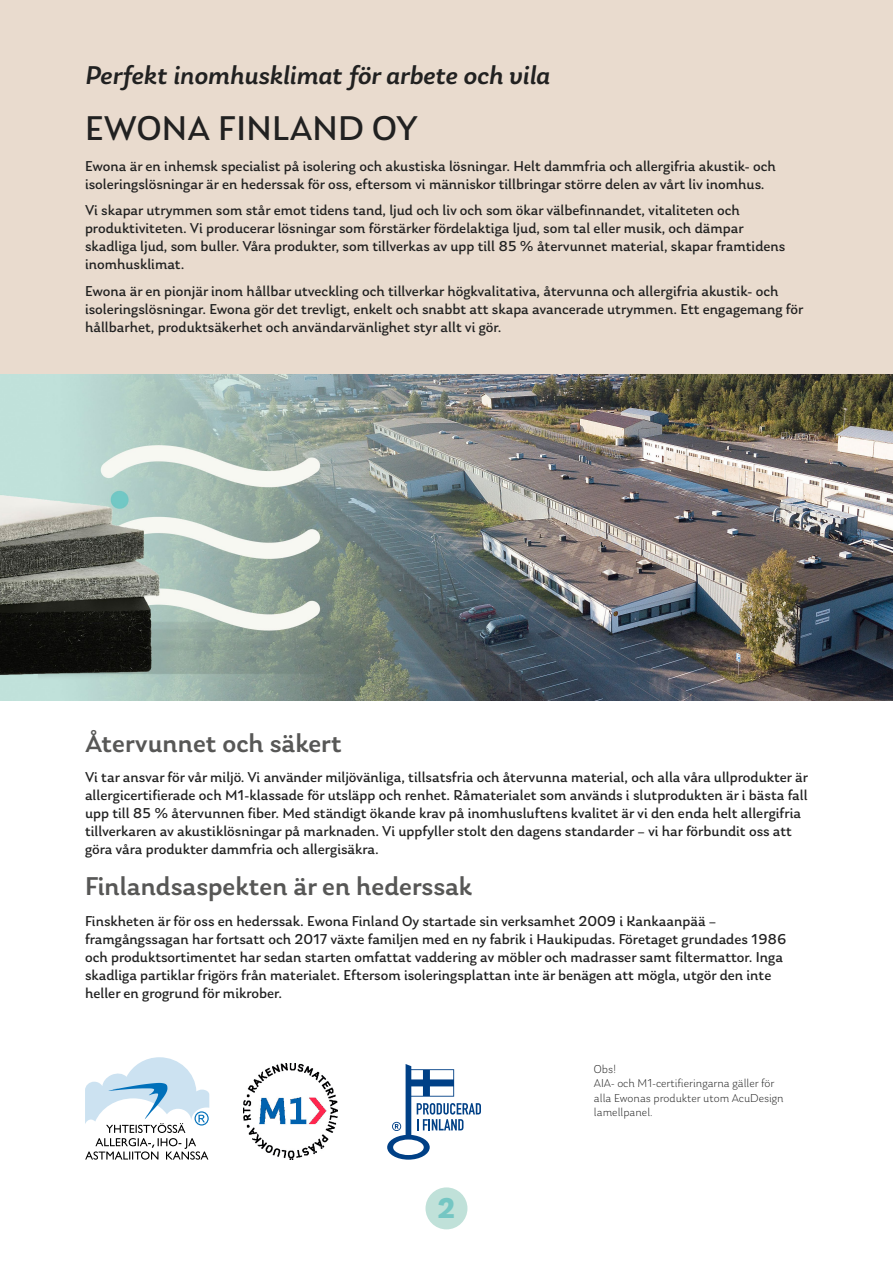
<style>
.page{position:relative;width:893px;height:1263px;background:#fff}
.page>*{position:absolute;margin:0;border:0;box-sizing:border-box;transform-origin:0 0}
.t1{font:36px "Laca";letter-spacing:.01em;color:#212121}
.t2{font:700 30px "Laca";color:#75c6c3}
.t3{font:500 27px "Laca";color:#575756}
.t4{font:italic 500 27px "Laca";color:#212121}
.t5{font:15px/18px "Laca";color:#212121}
.t6{font:300 12px/14.4px "Laca";color:#212121}
</style>
<div class="page">
<div style="left:0;top:0;width:893px;height:451px;background:#e9dbce"></div>
<div style="left:425px;top:1187px;width:42px;height:42px;background:#c0e1d9;border-radius:50%"></div>
<svg style="left:85px;top:1057px;width:124px;height:103px"></svg>
<img style="left:243px;top:1064px;width:94px;height:96px">
<img style="left:0;top:374px;width:893px;height:327px">
<svg style="left:387px;top:1064px;width:94px;height:96px"></svg>
<h3 class="t4" style="left:85px;top:59px;width:467px">Perfekt inomhusklimat för arbete och vila</h3>
<h1 class="t1" style="left:85px;top:107px;width:334px">EWONA FINLAND OY</h1>
<p class="t5" style="left:85px;top:157px;width:692px">Ewona är en inhemsk specialist på isolering och akustiska lösningar. Helt dammfria och allergifria akustik- och isoleringslösningar är en hederssak för oss, eftersom vi människor tillbringar större delen av vårt liv inomhus.</p>
<p class="t5" style="left:85px;top:201px;width:702px">Vi skapar utrymmen som står emot tidens tand, ljud och liv och som ökar välbefinnandet, vitaliteten och produktiviteten. Vi producerar lösningar som förstärker fördelaktiga ljud, som tal eller musik, och dämpar skadliga ljud, som buller. Våra produkter, som tillverkas av upp till 85 % återvunnet material, skapar framtidens inomhusklimat.</p>
<p class="t5" style="left:85px;top:282px;width:720px">Ewona är en pionjär inom hållbar utveckling och tillverkar högkvalitativa, återvunna och allergifria akustik- och isoleringslösningar. Ewona gör det trevligt, enkelt och snabbt att skapa avancerade utrymmen. Ett engagemang för hållbarhet, produktsäkerhet och användarvänlighet styr allt vi gör.</p>
<h3 class="t3" style="left:85px;top:727px;width:258px">Återvunnet och säkert</h3>
<p class="t5" style="left:85px;top:768px;width:724px">Vi tar ansvar för vår miljö. Vi använder miljövänliga, tillsatsfria och återvunna material, och alla våra ullprodukter är allergicertifierade och M1-klassade för utsläpp och renhet. Råmaterialet som används i slutprodukten är i bästa fall upp till 85 % återvunnen fiber. Med ständigt ökande krav på inomhusluftens kvalitet är vi den enda helt allergifria tillverkaren av akustiklösningar på marknaden. Vi uppfyller stolt den dagens standarder – vi har förbundit oss att göra våra produkter dammfria och allergisäkra.</p>
<h3 class="t3" style="left:85px;top:871px;width:389px">Finlandsaspekten är en hederssak</h3>
<p class="t5" style="left:85px;top:912px;width:703px">Finskheten är för oss en hederssak. Ewona Finland Oy startade sin verksamhet 2009 i Kankaanpää – framgångssagan har fortsatt och 2017 växte familjen med en ny fabrik i Haukipudas. Företaget grundades 1986 och produktsortimentet har sedan starten omfattat vaddering av möbler och madrasser samt filtermattor. Inga skadliga partiklar frigörs från materialet. Eftersom isoleringsplattan inte är benägen att mögla, utgör den inte heller en grogrund för mikrober.</p>
<h2 class="t2" style="left:437px;top:1190px;width:20px">2</h2>
<p class="t6" style="left:594px;top:1062px;width:191px">Obs!<br>AIA- och M1-certifieringarna gäller för alla Ewonas produkter utom AcuDesign lamellpanel.</p>
</div>
